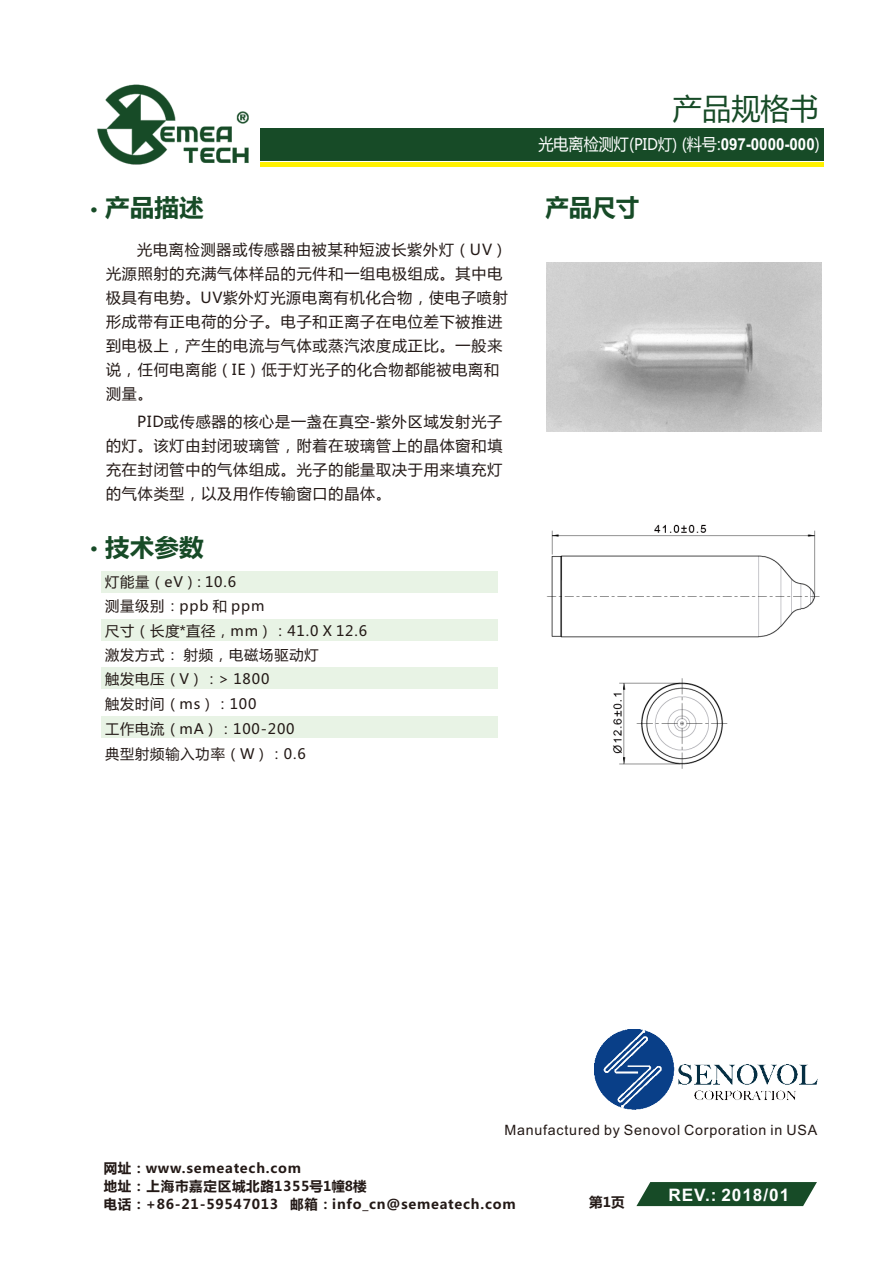
<style>
.page{position:relative;width:893px;height:1263px;background:#fff}
.page>*{position:absolute;margin:0;border:0;box-sizing:border-box;transform-origin:0 0}
.t1{font:29.4px "Microsoft Ya Hei";color:#174b27}
.t2{font:700 24px "Microsoft Ya Hei";color:#174b27}
.t3{font:700 18.75px "Microsoft Ya Hei";color:#174b27}
.t4{font:700 17.25px "Arial";letter-spacing:.055em;color:#fff}
.t5{font:16.5px "Microsoft Ya Hei";color:#fff;scale:.92 1}
.t6{font:15px/24px "Microsoft Ya Hei";letter-spacing:.06em;color:#231916}
.t7{font:14.25px/24.6px "Microsoft Ya Hei";letter-spacing:.06em;color:#231916}
.t8{font:14.25px "Arial";letter-spacing:.055em;color:#231916}
.t9{font:700 13.5px/17.9px "Microsoft Ya Hei";letter-spacing:.055em;color:#231916}
.s1{font-size:15.75px}
.s2{font-family:"Arial";font-weight:700}
.s3{font-size:18.75px}
</style>
<div class="page">
<div style="left:260px;top:128px;width:564px;height:33px;background:#174b27"></div>
<div style="left:102px;top:572px;width:396px;height:21px;background:#e8f3e5"></div>
<div style="left:102px;top:620px;width:396px;height:21px;background:#e8f3e5"></div>
<div style="left:102px;top:667px;width:396px;height:21px;background:#e8f3e5"></div>
<div style="left:102px;top:716px;width:396px;height:22px;background:#e8f3e5"></div>
<div style="left:260px;top:162px;width:564px;height:5px;background:#fff100"></div>
<img style="left:97px;top:84px;width:152px;height:81px">
<img style="left:546px;top:263px;width:276px;height:168px">
<svg style="left:636px;top:1182px;width:181px;height:24px;background:#295938"></svg>
<img style="left:546px;top:524px;width:274px;height:245px">
<img style="left:594px;top:1029px;width:223px;height:81px">
<h1 class="t1" style="left:673px;top:96px;width:148px">产品规格书</h1>
<p class="t5" style="left:538px;top:137px;width:307px">光电离检测灯(<span class="s1">PID灯)</span> (料号:<span class="s2">097-0000-000</span>)</p>
<h2 class="t2" style="left:90px;top:197px;width:115px"><span class="s3">·</span> 产品描述</h2>
<h2 class="t2" style="left:545px;top:197px;width:96px">产品尺寸</h2>
<p class="t6" style="left:106px;top:238px;width:403px;text-indent:31px">光电离检测器或传感器由被某种短波长紫外灯（UV）光源照射的充满气体样品的元件和一组电极组成。其中电极具有电势。UV紫外灯光源电离有机化合物，使电子喷射形成带有正电荷的分子。电子和正离子在电位差下被推进到电极上，产生的电流与气体或蒸汽浓度成正比。一般来说，任何电离能（IE）低于灯光子的化合物都能被电离和测量。</p>
<p class="t6" style="left:106px;top:410px;width:398px;text-align:justify;text-indent:31px">PID或传感器的核心是一盏在真空-紫外区域发射光子的灯。该灯由封闭玻璃管，附着在玻璃管上的晶体窗和填充在封闭管中的气体组成。光子的能量取决于用来填充灯的气体类型，以及用作传输窗口的晶体。</p>
<p class="t3" style="left:90px;top:539px;width:10px">·</p>
<h2 class="t2" style="left:105px;top:537px;width:100px">技术参数</h2>
<p class="t7" style="left:105px;top:570px;width:133px">灯能量（eV）: 10.6</p>
<p class="t7" style="left:105px;top:594px;width:264px">测量级别：ppb 和 ppm<br>尺寸（长度*直径，mm）：41.0 X 12.6激发方式：射频，电磁场驱动灯<br>触发电压（V）：&gt; 1800<br>触发时间（ms）：100<br>工作电流（mA）：100-200<br>典型射频输入功率（W）：0.6</p>
<p class="t8" style="left:504px;top:1124px;width:314px">Manufactured by Senovol Corporation in USA</p>
<p class="t9" style="left:104px;top:1160px;width:413px">网址：www.semeatech.com<br>地址：上海市嘉定区城北路1355号1幢8楼<br>电话：+86-21-59547013 邮箱：info_cn@semeatech.com</p>
<p class="t4" style="left:668px;top:1188px;width:122px">REV.: 2018/01</p>
<p class="t9" style="left:589px;top:1194px;width:37px">第1页</p>
<p class="t4" style="left:661px;top:1189px;width:122px">REV.: 2018/01</p>
</div>
